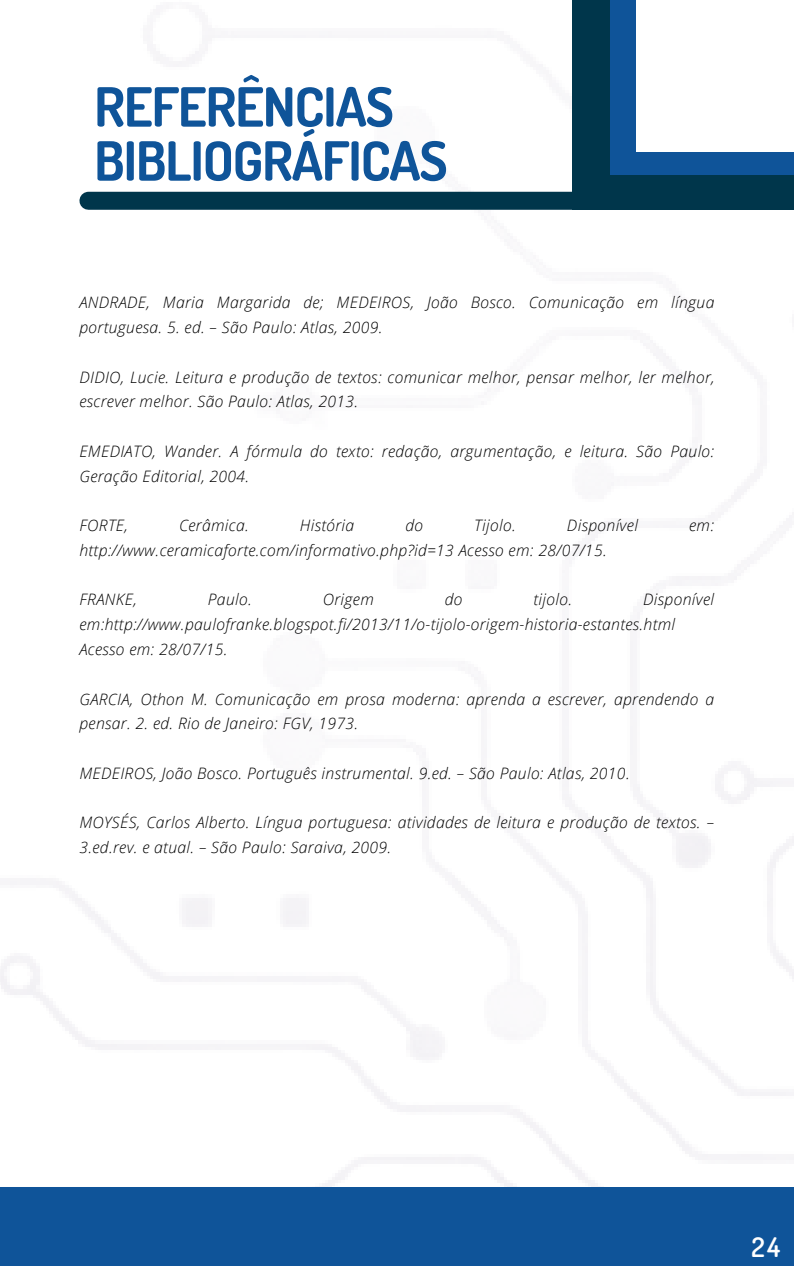
<style>
.page{position:relative;width:794px;height:1266px;background:#fff}
.page>*{position:absolute;margin:0;border:0;box-sizing:border-box;transform-origin:0 0}
.t1{font:700 54.07px/54px "Dosis";letter-spacing:-.02em;color:#0f5499}
.t2{font:600 27px "Dosis";color:#fff}
.t3{font:italic 300 15.75px/24.8px "Open Sans";letter-spacing:.02em;color:#000}
</style>
<div class="page">
<img style="left:0;top:51px;width:793px;height:1136px">
<div style="left:572px;top:0;width:221px;height:210px;background:#00364b"></div>
<div style="left:88px;top:192px;width:512px;height:18px;background:#00364b"></div>
<div style="left:609px;top:0;width:184px;height:174px;background:#0f5499"></div>
<div style="left:635px;top:0;width:158px;height:152px;background:#fff"></div>
<div style="left:0;top:1187px;width:793px;height:79px;background:#0f5499"></div>
<h1 class="t1" style="left:94px;top:78px;width:355px">REFERÊNCIAS<br>BIBLIOGRÁFICAS</h1>
<p class="t3" style="left:79px;top:290px;width:636px">ANDRADE, Maria Margarida de; MEDEIROS, João Bosco. Comunicação em língua portuguesa. 5. ed. – São Paulo: Atlas, 2009.</p>
<p class="t3" style="left:79px;top:364px;width:636px">DIDIO, Lucie. Leitura e produção de textos: comunicar melhor, pensar melhor, ler melhor, escrever melhor. São Paulo: Atlas, 2013.</p>
<p class="t3" style="left:79px;top:438px;width:636px">EMEDIATO, Wander. A fórmula do texto: redação, argumentação, e leitura. São Paulo:<br>Geração Editorial, 2004.</p>
<p class="t3" style="left:79px;top:513px;width:50px">FORTE,</p>
<p class="t3" style="left:179px;top:513px;width:71px">Cerâmica.</p>
<p class="t3" style="left:300px;top:513px;width:56px">História</p>
<p class="t3" style="left:405px;top:513px;width:19px">do</p>
<p class="t3" style="left:474px;top:513px;width:43px">Tijolo.</p>
<p class="t3" style="left:566px;top:513px;width:72px">Disponível</p>
<p class="t3" style="left:688px;top:513px;width:26px">em:</p>
<p class="t3" style="left:79px;top:537px;width:528px">http://www.ceramicaforte.com/informativo.php?id=13 Acesso em: 28/07/15.</p>
<p class="t3" style="left:79px;top:587px;width:59px">FRANKE,</p>
<p class="t3" style="left:208px;top:587px;width:45px">Paulo.</p>
<p class="t3" style="left:322px;top:587px;width:52px">Origem</p>
<p class="t3" style="left:444px;top:587px;width:19px">do</p>
<p class="t3" style="left:533px;top:587px;width:40px">tijolo.</p>
<p class="t3" style="left:79px;top:587px;width:636px;text-indent:563px">Disponível em:http://www.paulofranke.blogspot.fi/2013/11/o-tijolo-origem-historia-estantes.html<br>Acesso em: 28/07/15.</p>
<p class="t3" style="left:79px;top:686px;width:635px">GARCIA, Othon M. Comunicação em prosa moderna: aprenda a escrever, aprendendo a pensar. 2. ed. Rio de Janeiro: FGV, 1973.</p>
<p class="t3" style="left:79px;top:760px;width:551px">MEDEIROS, João Bosco. Português instrumental. 9.ed. – São Paulo: Atlas, 2010.</p>
<p class="t3" style="left:79px;top:810px;width:636px">MOYSÉS, Carlos Alberto. Língua portuguesa: atividades de leitura e produção de textos. –<br>3.ed.rev. e atual. – São Paulo: Saraiva, 2009.</p>
<h2 class="t2" style="left:751px;top:1228px;width:30px">24</h2>
</div>
